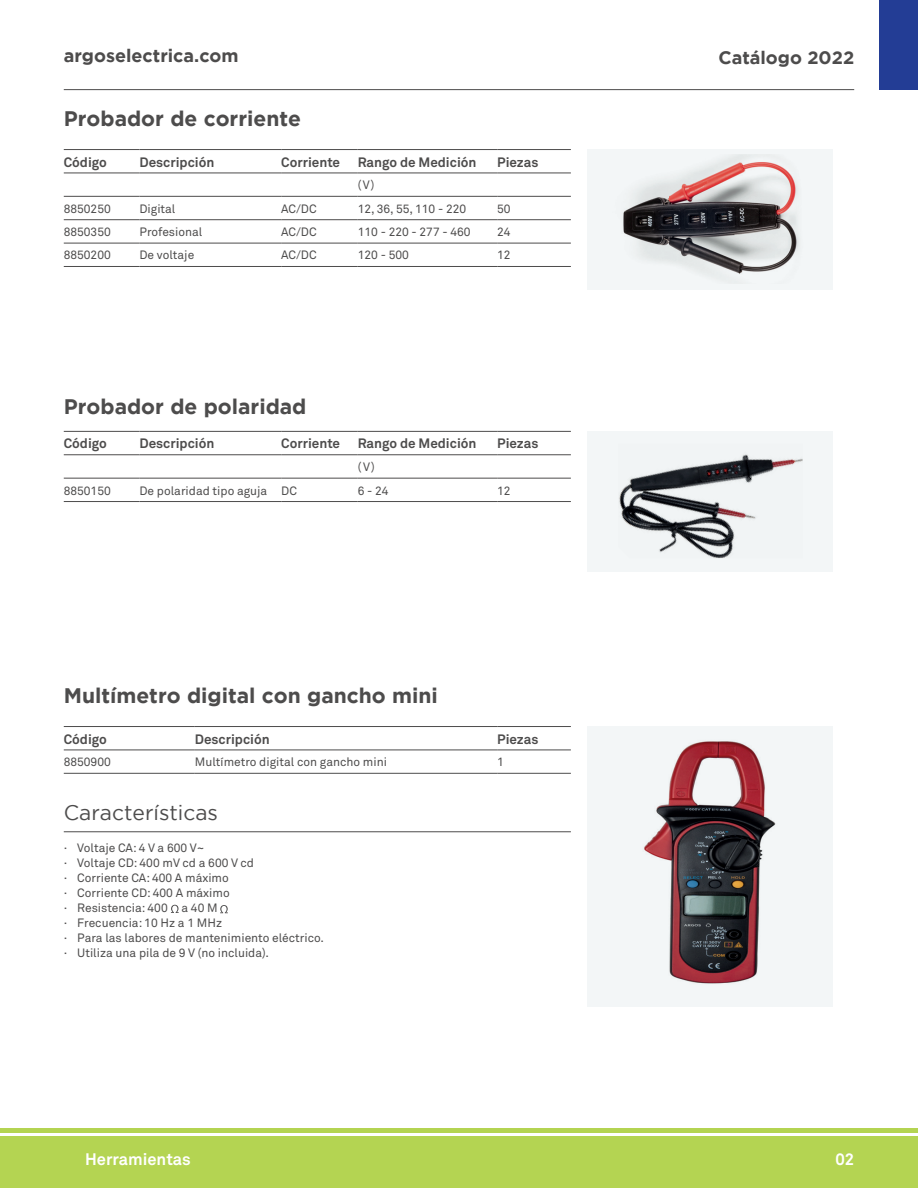
<style>
.page{position:relative;width:918px;height:1188px;background:#fff}
.page>*{position:absolute;margin:0;border:0;box-sizing:border-box;transform-origin:0 0}
.t1{font:700 21px "Gotham";color:#4d4c4c}
.t2{font:21px "Gotham";color:#4d4c4c}
.t3{font:700 18px "Gotham";color:#4d4c4c}
.t4{font:700 16.5px "Akkurat Pro";color:#fff}
.t5{font:700 13.5px "Akkurat Pro";color:#4d4c4c}
.t6{font:12px/15px "Akkurat Pro";color:#4d4c4c}
</style>
<div class="page">
<hr style="left:64px;top:89px;width:790px;height:1px;background:#4d4c4c">
<div style="left:0;top:1137px;width:918px;height:51px;background:#b4d452"></div>
<div style="left:0;top:1128px;width:918px;height:5px;background:#b4d452"></div>
<div style="left:880px;top:0;width:38px;height:89px;background:#233d95"></div>
<div style="left:588px;top:149px;width:245px;height:140px;background:#f3f6f7"></div>
<hr style="left:64px;top:219px;width:75px;height:1px;background:#4d4c4c">
<hr style="left:140px;top:219px;width:141px;height:1px;background:#4d4c4c">
<hr style="left:281px;top:219px;width:77px;height:1px;background:#4d4c4c">
<hr style="left:358px;top:219px;width:139px;height:1px;background:#4d4c4c">
<hr style="left:497px;top:219px;width:74px;height:1px;background:#4d4c4c">
<hr style="left:64px;top:243px;width:75px;height:1px;background:#4d4c4c">
<hr style="left:140px;top:243px;width:141px;height:1px;background:#4d4c4c">
<hr style="left:281px;top:243px;width:77px;height:1px;background:#4d4c4c">
<hr style="left:358px;top:243px;width:139px;height:1px;background:#4d4c4c">
<hr style="left:497px;top:243px;width:74px;height:1px;background:#4d4c4c">
<hr style="left:64px;top:266px;width:75px;height:1px;background:#4d4c4c">
<hr style="left:140px;top:266px;width:141px;height:1px;background:#4d4c4c">
<hr style="left:281px;top:266px;width:77px;height:1px;background:#4d4c4c">
<hr style="left:358px;top:266px;width:139px;height:1px;background:#4d4c4c">
<hr style="left:497px;top:266px;width:74px;height:1px;background:#4d4c4c">
<hr style="left:64px;top:149px;width:75px;height:1px;background:#4d4c4c">
<hr style="left:140px;top:149px;width:141px;height:1px;background:#4d4c4c">
<hr style="left:281px;top:149px;width:77px;height:1px;background:#4d4c4c">
<hr style="left:358px;top:149px;width:139px;height:1px;background:#4d4c4c">
<hr style="left:497px;top:149px;width:74px;height:1px;background:#4d4c4c">
<hr style="left:64px;top:173px;width:75px;height:1px;background:#4d4c4c">
<hr style="left:140px;top:173px;width:141px;height:1px;background:#4d4c4c">
<hr style="left:281px;top:173px;width:77px;height:1px;background:#4d4c4c">
<hr style="left:358px;top:173px;width:139px;height:1px;background:#4d4c4c">
<hr style="left:497px;top:173px;width:74px;height:1px;background:#4d4c4c">
<hr style="left:64px;top:196px;width:75px;height:1px;background:#4d4c4c">
<hr style="left:140px;top:196px;width:141px;height:1px;background:#4d4c4c">
<hr style="left:281px;top:196px;width:77px;height:1px;background:#4d4c4c">
<hr style="left:358px;top:196px;width:139px;height:1px;background:#4d4c4c">
<hr style="left:497px;top:196px;width:74px;height:1px;background:#4d4c4c">
<img style="left:623px;top:155px;width:176px;height:122px">
<div style="left:588px;top:431px;width:245px;height:140px;background:#f3f6f7"></div>
<hr style="left:64px;top:501px;width:75px;height:1px;background:#4d4c4c">
<hr style="left:140px;top:501px;width:141px;height:1px;background:#4d4c4c">
<hr style="left:281px;top:501px;width:77px;height:1px;background:#4d4c4c">
<hr style="left:358px;top:501px;width:139px;height:1px;background:#4d4c4c">
<hr style="left:497px;top:501px;width:74px;height:1px;background:#4d4c4c">
<hr style="left:64px;top:431px;width:75px;height:1px;background:#4d4c4c">
<hr style="left:140px;top:431px;width:141px;height:1px;background:#4d4c4c">
<hr style="left:281px;top:431px;width:77px;height:1px;background:#4d4c4c">
<hr style="left:358px;top:431px;width:139px;height:1px;background:#4d4c4c">
<hr style="left:497px;top:431px;width:74px;height:1px;background:#4d4c4c">
<hr style="left:64px;top:454px;width:75px;height:1px;background:#4d4c4c">
<hr style="left:140px;top:454px;width:141px;height:1px;background:#4d4c4c">
<hr style="left:281px;top:454px;width:77px;height:1px;background:#4d4c4c">
<hr style="left:358px;top:454px;width:139px;height:1px;background:#4d4c4c">
<hr style="left:497px;top:454px;width:74px;height:1px;background:#4d4c4c">
<hr style="left:64px;top:478px;width:75px;height:1px;background:#4d4c4c">
<hr style="left:140px;top:478px;width:141px;height:1px;background:#4d4c4c">
<hr style="left:281px;top:478px;width:77px;height:1px;background:#4d4c4c">
<hr style="left:358px;top:478px;width:139px;height:1px;background:#4d4c4c">
<hr style="left:497px;top:478px;width:74px;height:1px;background:#4d4c4c">
<img style="left:619px;top:454px;width:184px;height:104px">
<div style="left:588px;top:726px;width:245px;height:281px;background:#f3f6f7"></div>
<img style="left:644px;top:741px;width:132px;height:243px">
<hr style="left:64px;top:831px;width:507px;height:1px;background:#4d4c4c">
<hr style="left:64px;top:773px;width:131px;height:1px;background:#4d4c4c">
<hr style="left:195px;top:773px;width:302px;height:1px;background:#4d4c4c">
<hr style="left:497px;top:773px;width:74px;height:1px;background:#4d4c4c">
<hr style="left:64px;top:726px;width:131px;height:1px;background:#4d4c4c">
<hr style="left:195px;top:726px;width:302px;height:1px;background:#4d4c4c">
<hr style="left:497px;top:726px;width:74px;height:1px;background:#4d4c4c">
<hr style="left:64px;top:750px;width:131px;height:1px;background:#4d4c4c">
<hr style="left:195px;top:750px;width:302px;height:1px;background:#4d4c4c">
<hr style="left:497px;top:750px;width:74px;height:1px;background:#4d4c4c">
<svg style="left:171px;top:905px;width:8px;height:8px"></svg>
<svg style="left:220px;top:905px;width:8px;height:8px"></svg>
<h2 class="t3" style="left:64px;top:45px;width:176px">argoselectrica.com</h2>
<h2 class="t3" style="left:718px;top:47px;width:137px">Catálogo 2022</h2>
<h1 class="t1" style="left:64px;top:106px;width:239px">Probador de corriente</h1>
<p class="t5" style="left:64px;top:153px;width:45px">Código</p>
<p class="t5" style="left:140px;top:153px;width:76px">Descripción</p>
<p class="t5" style="left:281px;top:153px;width:60px">Corriente</p>
<p class="t5" style="left:358px;top:153px;width:120px">Rango de Medición</p>
<p class="t5" style="left:497px;top:153px;width:43px">Piezas</p>
<p class="t6" style="left:358px;top:178px;width:18px">(V)</p>
<p class="t6" style="left:64px;top:201px;width:49px">8850250</p>
<p class="t6" style="left:139px;top:201px;width:37px">Digital</p>
<p class="t6" style="left:281px;top:201px;width:37px">AC/DC</p>
<p class="t6" style="left:358px;top:201px;width:110px">12, 36, 55, 110 - 220</p>
<p class="t6" style="left:497px;top:201px;width:15px">50</p>
<p class="t6" style="left:64px;top:225px;width:49px">8850350</p>
<p class="t6" style="left:139px;top:225px;width:64px">Profesional</p>
<p class="t6" style="left:281px;top:225px;width:37px">AC/DC</p>
<p class="t6" style="left:358px;top:225px;width:114px">110 - 220 - 277 - 460</p>
<p class="t6" style="left:497px;top:225px;width:15px">24</p>
<p class="t6" style="left:64px;top:248px;width:49px">8850200</p>
<p class="t6" style="left:139px;top:248px;width:56px">De voltaje</p>
<p class="t6" style="left:281px;top:248px;width:37px">AC/DC</p>
<p class="t6" style="left:358px;top:248px;width:53px">120 - 500</p>
<p class="t6" style="left:497px;top:248px;width:15px">12</p>
<h1 class="t1" style="left:64px;top:394px;width:244px">Probador de polaridad</h1>
<p class="t5" style="left:64px;top:435px;width:45px">Código</p>
<p class="t5" style="left:140px;top:435px;width:76px">Descripción</p>
<p class="t5" style="left:281px;top:435px;width:60px">Corriente</p>
<p class="t5" style="left:358px;top:435px;width:120px">Rango de Medición</p>
<p class="t5" style="left:497px;top:435px;width:43px">Piezas</p>
<p class="t6" style="left:358px;top:460px;width:19px">(V)</p>
<p class="t6" style="left:64px;top:483px;width:49px">8850150</p>
<p class="t6" style="left:139px;top:483px;width:159px">De polaridad tipo aguja DC</p>
<p class="t6" style="left:358px;top:483px;width:32px">6 - 24</p>
<p class="t6" style="left:497px;top:483px;width:15px">12</p>
<h1 class="t1" style="left:64px;top:683px;width:376px">Multímetro digital con gancho mini</h1>
<p class="t5" style="left:64px;top:730px;width:45px">Código</p>
<p class="t5" style="left:195px;top:730px;width:76px">Descripción</p>
<p class="t5" style="left:497px;top:730px;width:43px">Piezas</p>
<p class="t6" style="left:64px;top:755px;width:49px">8850900</p>
<p class="t6" style="left:195px;top:755px;width:194px">Multímetro digital con gancho mini</p>
<p class="t6" style="left:497px;top:755px;width:8px">1</p>
<h1 class="t2" style="left:64px;top:801px;width:156px">Características</h1>
<p class="t6" style="left:64px;top:841px;width:262px">· Voltaje CA: 4 V a 600 V~<br>· Voltaje CD: 400 mV cd a 600 V cd<br>· Corriente CA: 400 A máximo<br>· Corriente CD: 400 A máximo<br>· Resistencia: 400 a 40 M<br>· Frecuencia: 10 Hz a 1 MHz<br>· Para las labores de mantenimiento eléctrico. · Utiliza una pila de 9 V (no incluida).</p>
<h3 class="t4" style="left:85px;top:1149px;width:107px">Herramientas</h3>
<h3 class="t4" style="left:835px;top:1149px;width:20px">02</h3>
</div>
